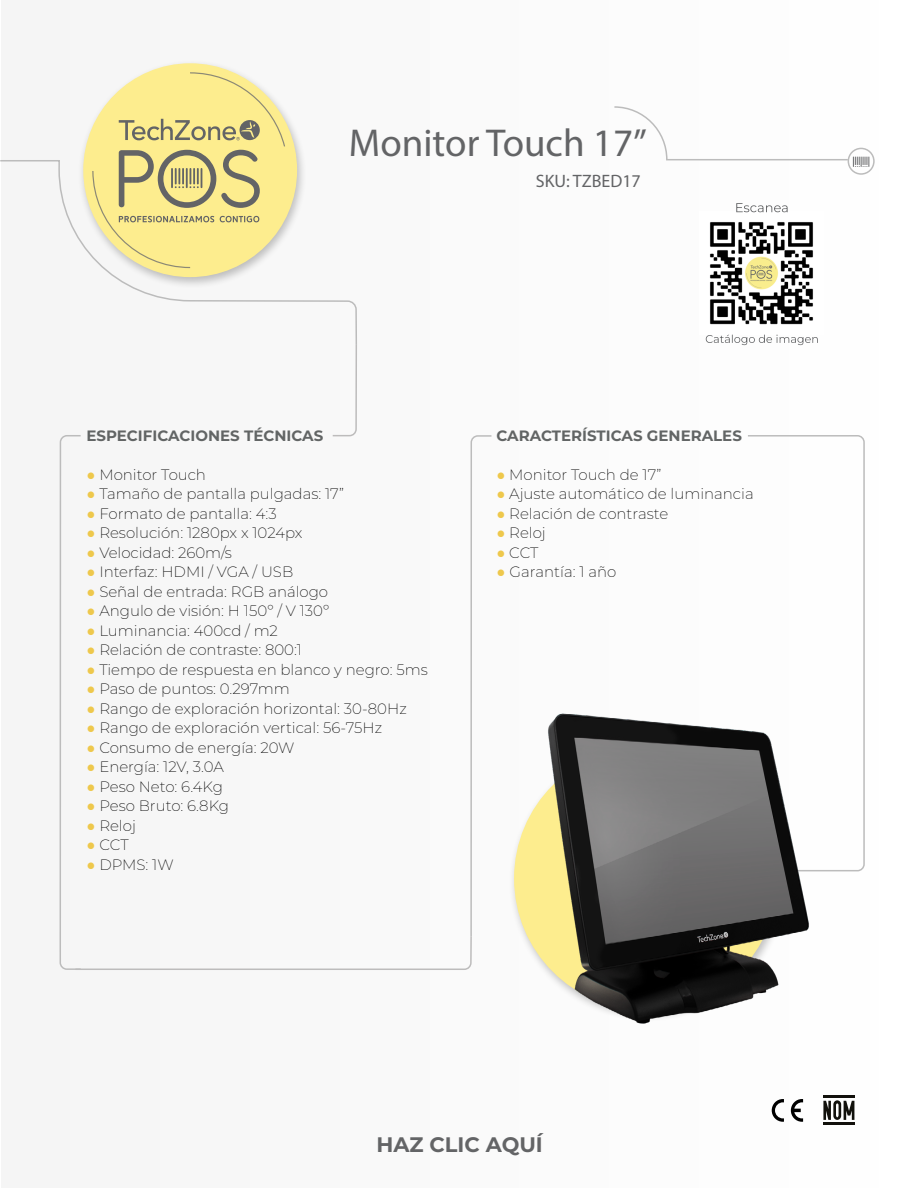
<style>
.page{position:relative;width:918px;height:1188px;background:#fff}
.page>*{position:absolute;margin:0;border:0;box-sizing:border-box;transform-origin:0 0}
.t1{font:39px "Myriad Pro";color:#636466}
.t2{font:700 21px "Montserrat";color:#636466}
.t3{font:18px "Myriad Pro";color:#636466}
.t4{font:200 15px "Montserrat";color:#000}
.t5{font:700 15px "Montserrat";color:#626565}
.s1{font-family:"Helvetica";font-weight:700;color:#eec84c}
</style>
<div class="page">
<div style="left:1px;top:0;width:917px;height:1188px;background:#fbfbfb"></div>
<svg style="left:748px;top:435px;width:117px;height:437px"></svg>
<img style="left:512px;top:702px;width:333px;height:322px">
<div style="left:848px;top:148px;width:27px;height:27px;border:2px solid #bcbcbc;border-radius:50%"></div>
<svg style="left:614px;top:106px;width:255px;height:61px"></svg>
<img style="left:710px;top:212px;width:103px;height:123px">
<svg style="left:0;top:160px;width:357px;height:183px"></svg>
<svg style="left:706px;top:335px;width:112px;height:10px"></svg>
<div style="left:78px;top:59px;width:229px;height:231px;background:#000;opacity:.24"></div>
<div style="left:83px;top:63px;width:214px;height:214px;background:#fded8e;border-radius:50%"></div>
<svg style="left:92px;top:72px;width:193px;height:196px"></svg>
<svg style="left:59px;top:343px;width:433px;height:627px"></svg>
<svg style="left:736px;top:203px;width:52px;height:9px"></svg>
<svg style="left:772px;top:1099px;width:12px;height:23px"></svg>
<svg style="left:791px;top:1099px;width:12px;height:23px"></svg>
<hr style="left:823px;top:1096px;width:32px;height:2px;background:#12110c">
<hr style="left:823px;top:1122px;width:32px;height:3px;background:#12110c">
<svg style="left:823px;top:1100px;width:31px;height:20px"></svg>
<h1 class="t1" style="left:349px;top:119px;width:299px">Monitor Touch 17”</h1>
<p class="t3" style="left:536px;top:170px;width:107px">SKU: TZBED17</p>
<p class="t5" style="left:86px;top:425px;width:238px">ESPECIFICACIONES TÉCNICAS</p>
<p class="t4" style="left:86px;top:465px;width:121px"><span class="s1">●</span> Monitor Touch</p>
<p class="t4" style="left:86px;top:484px;width:259px"><span class="s1">●</span> Tamaño de pantalla pulgadas: 17”</p>
<p class="t4" style="left:86px;top:504px;width:192px"><span class="s1">●</span> Formato de pantalla: 4:3</p>
<p class="t4" style="left:86px;top:523px;width:218px"><span class="s1">●</span> Resolución: 1280px x 1024px</p>
<p class="t4" style="left:86px;top:543px;width:147px"><span class="s1">●</span> Velocidad: 260m/s</p>
<p class="t4" style="left:86px;top:562px;width:208px"><span class="s1">●</span> Interfaz: HDMI / VGA / USB</p>
<p class="t4" style="left:86px;top:582px;width:243px"><span class="s1">●</span> Señal de entrada: RGB análogo</p>
<p class="t4" style="left:86px;top:601px;width:244px"><span class="s1">●</span> Angulo de visión: H 150º / V 130º</p>
<p class="t4" style="left:86px;top:621px;width:193px"><span class="s1">●</span> Luminancia: 400cd / m2</p>
<p class="t4" style="left:86px;top:640px;width:217px"><span class="s1">●</span> Relación de contraste: 800:1</p>
<p class="t4" style="left:86px;top:660px;width:343px"><span class="s1">●</span> Tiempo de respuesta en blanco y negro: 5ms</p>
<p class="t4" style="left:86px;top:679px;width:205px"><span class="s1">●</span> Paso de puntos: 0.297mm</p>
<p class="t4" style="left:86px;top:699px;width:322px"><span class="s1">●</span> Rango de exploración horizontal: 30-80Hz</p>
<p class="t4" style="left:86px;top:718px;width:297px"><span class="s1">●</span> Rango de exploración vertical: 56-75Hz</p>
<p class="t4" style="left:86px;top:738px;width:210px"><span class="s1">●</span> Consumo de energía: 20W</p>
<p class="t4" style="left:86px;top:757px;width:139px"><span class="s1">●</span> Energía: 12V, 3.0A</p>
<p class="t4" style="left:86px;top:777px;width:138px"><span class="s1">●</span> Peso Neto: 6.4Kg</p>
<p class="t4" style="left:86px;top:796px;width:144px"><span class="s1">●</span> Peso Bruto: 6.8Kg</p>
<p class="t4" style="left:86px;top:816px;width:51px"><span class="s1">●</span> Reloj</p>
<p class="t4" style="left:86px;top:835px;width:44px"><span class="s1">●</span> CCT</p>
<p class="t4" style="left:86px;top:855px;width:89px"><span class="s1">●</span> DPMS: 1W</p>
<p class="t5" style="left:496px;top:425px;width:247px">CARACTERÍSTICAS GENERALES</p>
<p class="t4" style="left:496px;top:465px;width:167px"><span class="s1">●</span> Monitor Touch de 17”</p>
<p class="t4" style="left:496px;top:484px;width:259px"><span class="s1">●</span> Ajuste automático de luminancia</p>
<p class="t4" style="left:496px;top:504px;width:173px"><span class="s1">●</span> Relación de contraste</p>
<p class="t4" style="left:496px;top:523px;width:51px"><span class="s1">●</span> Reloj</p>
<p class="t4" style="left:496px;top:543px;width:44px"><span class="s1">●</span> CCT</p>
<p class="t4" style="left:496px;top:562px;width:121px"><span class="s1">●</span> Garantía: 1 año</p>
<h2 class="t2" style="left:376px;top:1130px;width:168px">HAZ CLIC AQUÍ</h2>
</div>
